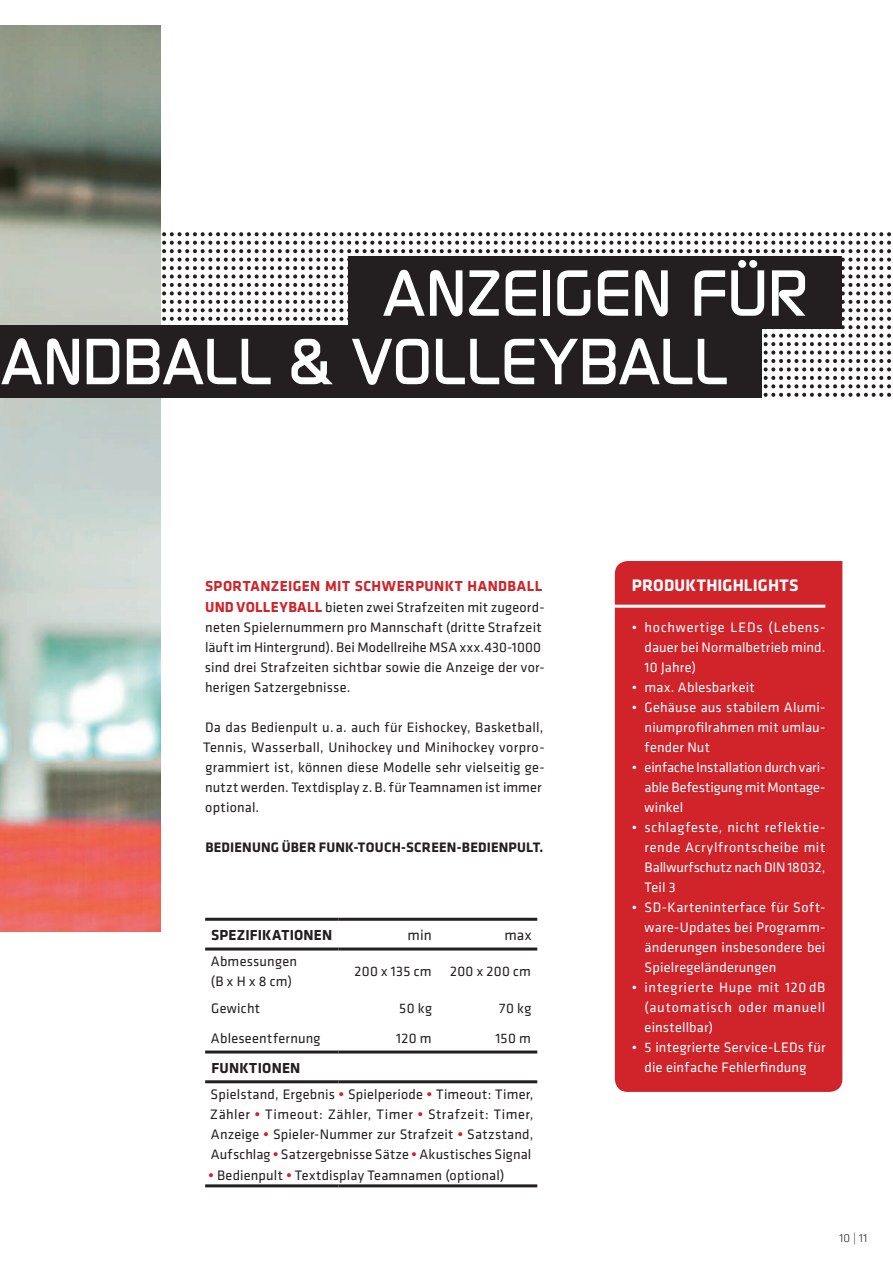
<style>
.page{position:relative;width:893px;height:1263px;background:#fff}
.page>*{position:absolute;margin:0;border:0;box-sizing:border-box;transform-origin:0 0}
.t1{font:500 63px/68.4px "Digital";letter-spacing:.005em;color:#fff}
.t2{font:700 17.25px "Klavika";letter-spacing:.01em;color:#fff}
.t3{font:700 15px "Klavika";letter-spacing:.025em;color:#d1232a}
.t4{font:700 15px "Klavika";letter-spacing:.015em;color:#231f20}
.t5{font:15px "Klavika";letter-spacing:.005em;color:#231f20}
.t6{font:14.25px/20px "Klavika";letter-spacing:.015em;color:#231f20}
.t7{font:14.25px/20px "Klavika";letter-spacing:.015em;color:#fff;text-align:justify}
.t8{font:700 14.25px "Klavika";letter-spacing:.01em;color:#231f20}
.t9{font:300 12px "Klavika";color:#231f20}
.s1{font-weight:700;font-size:15px;color:#d1232a}
</style>
<div class="page">
<svg style="left:625px;top:232px;width:266px;height:165px"></svg>
<svg style="left:162px;top:232px;width:459px;height:93px"></svg>
<img style="left:0;top:26px;width:161px;height:906px">
<hr style="left:205px;top:918px;width:134px;height:3px;background:#231f20">
<hr style="left:339px;top:918px;width:99px;height:3px;background:#231f20">
<hr style="left:438px;top:918px;width:99px;height:3px;background:#231f20">
<hr style="left:205px;top:947px;width:134px;height:3px;background:#231f20">
<hr style="left:339px;top:947px;width:99px;height:3px;background:#231f20">
<hr style="left:438px;top:947px;width:99px;height:3px;background:#231f20">
<hr style="left:205px;top:1050px;width:134px;height:3px;background:#231f20">
<hr style="left:339px;top:1050px;width:99px;height:3px;background:#231f20">
<hr style="left:438px;top:1050px;width:99px;height:3px;background:#231f20">
<hr style="left:205px;top:1080px;width:134px;height:3px;background:#231f20">
<hr style="left:339px;top:1080px;width:99px;height:3px;background:#231f20">
<hr style="left:438px;top:1080px;width:99px;height:3px;background:#231f20">
<hr style="left:205px;top:1184px;width:134px;height:3px;background:#231f20">
<hr style="left:339px;top:1184px;width:99px;height:3px;background:#231f20">
<hr style="left:438px;top:1184px;width:99px;height:3px;background:#231f20">
<div style="left:349px;top:257px;width:493px;height:72px;background:#231f20"></div>
<div style="left:0;top:325px;width:761px;height:72px;background:#231f20"></div>
<div style="left:615px;top:561px;width:227px;height:531px;background:#d1232a"></div>
<hr style="left:615px;top:605px;width:210px;height:3px;background:#fff">
<h1 class="t1" style="left:2px;top:259px;width:807px;text-indent:382px">ANZEIGEN FÜR<br>ANDBALL &amp; VOLLEYBALL</h1>
<p class="t3" style="left:205px;top:578px;width:339px">SPORTANZEIGEN MIT SCHWERPUNKT HANDBALL</p>
<p class="t6" style="left:205px;top:597px;width:341px"><span class="s1">UND VOLLEYBALL</span> bieten zwei Strafzeiten mit zugeord&shy;neten Spielernummern pro Mannschaft (dritte Strafzeit läuft im Hintergrund). Bei Modellreihe MSA xxx.430-1000 sind drei Strafzeiten sichtbar sowie die Anzeige der vor&shy;herigen Satzergebnisse.</p>
<p class="t6" style="left:203px;top:717px;width:343px">Da das Bedienpult u. a. auch für Eishockey, Basketball, Tennis, Wasserball, Unihockey und Minihockey vorpro&shy;grammiert ist, können diese Modelle sehr vielseitig ge&shy;nutzt werden. Textdisplay z.B. für Teamnamen ist immer optional.</p>
<p class="t8" style="left:205px;top:839px;width:340px">BEDIENUNG ÜBER FUNK-TOUCH-SCREEN-BEDIENPULT.</p>
<p class="t4" style="left:211px;top:927px;width:123px">SPEZIFIKATIONEN</p>
<p class="t5" style="left:408px;top:927px;width:26px">min</p>
<p class="t5" style="left:504px;top:927px;width:29px">max</p>
<p class="t6" style="left:211px;top:952px;width:88px">Abmessungen (B x H x 8 cm)</p>
<p class="t6" style="left:355px;top:962px;width:79px">200 x 135 cm</p>
<p class="t6" style="left:450px;top:962px;width:82px">200 x 200 cm</p>
<p class="t6" style="left:211px;top:998px;width:51px">Gewicht</p>
<p class="t6" style="left:399px;top:998px;width:34px">50 kg</p>
<p class="t6" style="left:499px;top:998px;width:34px">70 kg</p>
<p class="t6" style="left:211px;top:1028px;width:111px">Ableseentfernung</p>
<p class="t6" style="left:396px;top:1028px;width:37px">120 m</p>
<p class="t6" style="left:495px;top:1028px;width:37px">150 m</p>
<p class="t4" style="left:211px;top:1059px;width:90px">FUNKTIONEN</p>
<p class="t6" style="left:210px;top:1085px;width:325px;text-align:justify">Spielstand, Ergebnis <span class="s1">•</span> Spielperiode <span class="s1">•</span> Timeout: Timer, Zähler <span class="s1">•</span> Timeout: Zähler, Timer <span class="s1">•</span> Strafzeit: Timer, Anzeige <span class="s1">•</span> Spieler-Nummer zur Strafzeit <span class="s1">•</span> Satzstand, Aufschlag <span class="s1">•</span> Satzergebnisse Sätze <span class="s1">•</span> Akustisches Signal</p>
<p class="t6" style="left:208px;top:1165px;width:298px"><span class="s1">•</span> Bedienpult <span class="s1">•</span> Textdisplay Teamnamen (optional)</p>
<p class="t2" style="left:632px;top:576px;width:168px">PRODUKTHIGHLIGHTS</p>
<p class="t7" style="left:645px;top:617px;width:182px;text-indent:-13px">• hochwertige LEDs (Lebens&shy;dauer bei Normalbetrieb mind.<br>10 Jahre)</p>
<p class="t7" style="left:632px;top:677px;width:124px">• max. Ablesbarkeit</p>
<p class="t7" style="left:645px;top:697px;width:182px;text-indent:-13px">• Gehäuse aus stabilem Alumi&shy;niumprofilrahmen mit umlau&shy;fender Nut</p>
<p class="t7" style="left:645px;top:757px;width:182px;text-indent:-13px">• einfache Installation durch vari&shy;able Befestigung mit Montage&shy;winkel</p>
<p class="t7" style="left:645px;top:817px;width:182px;text-indent:-13px">• schlagfeste, nicht reflektie&shy;rende Acrylfrontscheibe mit Ballwurfschutz nach DIN 18032, Teil 3</p>
<p class="t7" style="left:645px;top:897px;width:182px;text-indent:-13px">• SD-Karteninterface für Soft&shy;ware-Updates bei Programm&shy;änderungen insbesondere bei Spielregeländerungen</p>
<p class="t7" style="left:645px;top:977px;width:182px;text-indent:-13px">• integrierte Hupe mit 120 dB (automatisch oder manuell einstellbar)</p>
<p class="t7" style="left:632px;top:1037px;width:195px;text-align:center">• 5 integrierte Service-LEDs für die einfache Fehlerfindung</p>
<p class="t9" style="left:839px;top:1231px;width:30px">10 | 11</p>
</div>
